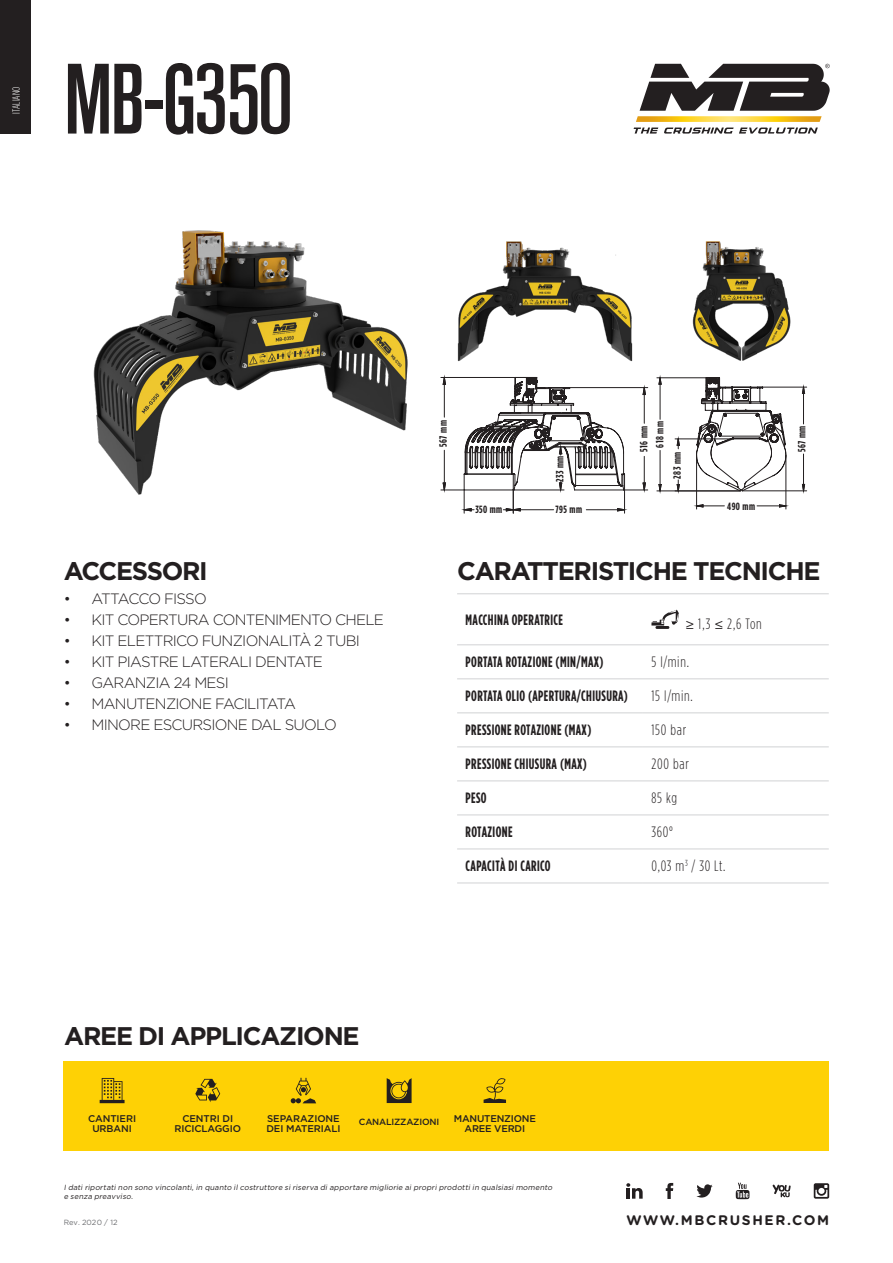
<style>
.page{position:relative;width:893px;height:1263px;background:#fff}
.page>*{position:absolute;margin:0;border:0;box-sizing:border-box;transform-origin:0 0}
.t1{font:500 condensed 98.85px "Akzidenz Grotesk BQ";letter-spacing:-.03em;color:#231f20}
.titolo_nero_17pt_bol{font:700 25.5px "Gotham";letter-spacing:-.05em;color:#231f20}
.t2{font:300 15px "Gotham";letter-spacing:-.05em;color:#231f20}
.t3{font:700 15px "Gotham Condensed";letter-spacing:.03em;color:#231f20;scale:.91 1}
.Paragrafo_base{font:300 15px "Gotham Condensed";letter-spacing:.05em;color:#231f20}
.t4{font:700 13.8px "Gotham Rounded";letter-spacing:.12em;color:#231f20}
.t5{font:700 10.5px "Gotham Condensed";letter-spacing:.04em;color:#231f20}
.t6{font:300 10.5px "Gotham Condensed";letter-spacing:.01em;color:#fff}
.t7{font:500 9.75px/10.5px "Gotham";letter-spacing:-.01em;color:#231f20;text-align:center}
.t8{font:500 9px "Gotham";letter-spacing:-.02em;color:#231f20}
.t9{font:italic 7.5px/9px "Gotham";color:#231f20}
.t10{font:7.5px "Gotham";color:#6c6d70}
.s1{font-family:"Myriad Pro";font-weight:400}
</style>
<div class="page">
<div style="left:64px;top:1061px;width:765px;height:89px;background:#fed105"></div>
<div style="left:0;top:0;width:31px;height:134px;background:#231f20"></div>
<svg style="left:633px;top:128px;width:185px;height:6px"></svg>
<svg style="left:636px;top:64px;width:194px;height:58px"></svg>
<img style="left:457px;top:241px;width:176px;height:120px">
<img style="left:692px;top:241px;width:99px;height:120px">
<img style="left:93px;top:230px;width:315px;height:265px">
<svg style="left:100px;top:1078px;width:25px;height:25px"></svg>
<svg style="left:195px;top:1079px;width:25px;height:23px"></svg>
<svg style="left:291px;top:1078px;width:25px;height:25px"></svg>
<svg style="left:387px;top:1078px;width:25px;height:25px"></svg>
<svg style="left:484px;top:1078px;width:22px;height:25px"></svg>
<hr style="left:643px;top:644px;width:186px;height:1px;background:#d1d2d4">
<hr style="left:643px;top:678px;width:186px;height:1px;background:#d1d2d4">
<hr style="left:643px;top:712px;width:186px;height:1px;background:#d1d2d4">
<hr style="left:643px;top:746px;width:186px;height:1px;background:#d1d2d4">
<hr style="left:643px;top:780px;width:186px;height:1px;background:#d1d2d4">
<hr style="left:643px;top:814px;width:186px;height:1px;background:#d1d2d4">
<hr style="left:643px;top:848px;width:186px;height:1px;background:#d1d2d4">
<hr style="left:643px;top:882px;width:186px;height:1px;background:#d1d2d4">
<hr style="left:643px;top:593px;width:186px;height:1px;background:#d1d2d4">
<svg style="left:651px;top:610px;width:28px;height:19px"></svg>
<hr style="left:457px;top:644px;width:186px;height:1px;background:#d1d2d4">
<hr style="left:457px;top:678px;width:186px;height:1px;background:#d1d2d4">
<hr style="left:457px;top:712px;width:186px;height:1px;background:#d1d2d4">
<hr style="left:457px;top:746px;width:186px;height:1px;background:#d1d2d4">
<hr style="left:457px;top:780px;width:186px;height:1px;background:#d1d2d4">
<hr style="left:457px;top:814px;width:186px;height:1px;background:#d1d2d4">
<hr style="left:457px;top:848px;width:186px;height:1px;background:#d1d2d4">
<hr style="left:457px;top:882px;width:186px;height:1px;background:#d1d2d4">
<hr style="left:457px;top:593px;width:186px;height:1px;background:#d1d2d4">
<svg style="left:441px;top:375px;width:207px;height:138px"></svg>
<hr style="left:644px;top:456px;width:1px;height:34px;background:#231f20">
<hr style="left:644px;top:388px;width:1px;height:35px;background:#231f20">
<svg style="left:696px;top:377px;width:90px;height:114px"></svg>
<hr style="left:696px;top:455px;width:1px;height:54px;background:#231f20">
<hr style="left:786px;top:455px;width:1px;height:54px;background:#231f20">
<svg style="left:694px;top:504px;width:30px;height:3px"></svg>
<svg style="left:757px;top:504px;width:31px;height:3px"></svg>
<hr style="left:675px;top:439px;width:58px;height:1px;background:#231f20">
<svg style="left:677px;top:480px;width:3px;height:13px"></svg>
<svg style="left:677px;top:437px;width:3px;height:12px"></svg>
<hr style="left:657px;top:491px;width:83px;height:1px;background:#231f20">
<hr style="left:657px;top:377px;width:50px;height:1px;background:#231f20">
<svg style="left:659px;top:484px;width:3px;height:9px"></svg>
<svg style="left:659px;top:375px;width:3px;height:10px"></svg>
<hr style="left:660px;top:450px;width:1px;height:41px;background:#231f20">
<hr style="left:660px;top:378px;width:1px;height:41px;background:#231f20">
<hr style="left:757px;top:387px;width:50px;height:1px;background:#231f20">
<hr style="left:742px;top:491px;width:65px;height:1px;background:#231f20">
<svg style="left:802px;top:385px;width:3px;height:9px"></svg>
<svg style="left:802px;top:484px;width:3px;height:9px"></svg>
<hr style="left:803px;top:387px;width:1px;height:37px;background:#231f20">
<hr style="left:803px;top:454px;width:1px;height:37px;background:#231f20">
<svg style="left:666px;top:1183px;width:7px;height:16px"></svg>
<svg style="left:772px;top:1184px;width:19px;height:13px"></svg>
<svg style="left:696px;top:1184px;width:17px;height:13px"></svg>
<svg style="left:626px;top:1183px;width:17px;height:16px"></svg>
<svg style="left:736px;top:1183px;width:13px;height:16px"></svg>
<svg style="left:814px;top:1183px;width:15px;height:16px"></svg>
<p class="t6" style="left:11px;top:114px;width:29px;rotate:-90deg">ITALIANO</p>
<p class="t1" style="left:64px;top:43px;width:231px">MB-G350</p>
<p class="titolo_nero_17pt_bol" style="left:64px;top:554px;width:146px">ACCESSORI</p>
<p class="t2" style="left:64px;top:589px;width:145px">• ATTACCO FISSO</p>
<p class="t2" style="left:64px;top:610px;width:322px">• KIT COPERTURA CONTENIMENTO CHELE</p>
<p class="t2" style="left:64px;top:631px;width:298px">• KIT ELETTRICO FUNZIONALITÀ 2 TUBI</p>
<p class="t2" style="left:64px;top:652px;width:261px">• KIT PIASTRE LATERALI DENTATE</p>
<p class="t2" style="left:64px;top:673px;width:167px">• GARANZIA 24 MESI</p>
<p class="t2" style="left:64px;top:694px;width:234px">• MANUTENZIONE FACILITATA</p>
<p class="t2" style="left:64px;top:715px;width:275px">• MINORE ESCURSIONE DAL SUOLO</p>
<p class="t5" style="left:437px;top:447px;width:28px;rotate:-90deg">567 mm</p>
<p class="t5" style="left:475px;top:503px;width:28px">350 mm</p>
<p class="t5" style="left:554px;top:482px;width:28px;rotate:-90deg">233 mm</p>
<p class="t5" style="left:556px;top:503px;width:28px">795 mm</p>
<p class="t5" style="left:638px;top:452px;width:27px;rotate:-90deg">516 mm</p>
<p class="t5" style="left:654px;top:448px;width:28px;rotate:-90deg">618 mm</p>
<p class="t5" style="left:671px;top:478px;width:28px;rotate:-90deg">283 mm</p>
<p class="t5" style="left:727px;top:500px;width:29px">490 mm</p>
<p class="t5" style="left:796px;top:452px;width:28px;rotate:-90deg">567 mm</p>
<h2 class="titolo_nero_17pt_bol" style="left:457px;top:554px;width:365px">CARATTERISTICHE TECNICHE</h2>
<p class="t3" style="left:466px;top:611px;width:108px">MACCHINA OPERATRICE</p>
<p class="t3" style="left:466px;top:653px;width:153px">PORTATA ROTAZIONE (MIN/MAX)</p>
<p class="t3" style="left:466px;top:687px;width:180px">PORTATA OLIO (APERTURA/CHIUSURA)</p>
<p class="t3" style="left:466px;top:721px;width:140px">PRESSIONE ROTAZIONE (MAX)</p>
<p class="t3" style="left:466px;top:755px;width:135px">PRESSIONE CHIUSURA (MAX)</p>
<p class="t3" style="left:466px;top:789px;width:25px">PESO</p>
<p class="t3" style="left:466px;top:823px;width:53px">ROTAZIONE</p>
<p class="t3" style="left:466px;top:857px;width:95px">CAPACITÀ DI CARICO</p>
<p class="Paragrafo_base" style="left:685px;top:616px;width:78px"><span class="s1">≥</span> 1,3 <span class="s1">≤</span> 2,6 Ton</p>
<p class="Paragrafo_base" style="left:651px;top:654px;width:39px">5 l/min.</p>
<p class="Paragrafo_base" style="left:651px;top:688px;width:43px">15 l/min.</p>
<p class="Paragrafo_base" style="left:651px;top:722px;width:36px">150 bar</p>
<p class="Paragrafo_base" style="left:651px;top:756px;width:39px">200 bar</p>
<p class="Paragrafo_base" style="left:651px;top:790px;width:27px">85 kg</p>
<p class="Paragrafo_base" style="left:651px;top:824px;width:23px">360°</p>
<p class="Paragrafo_base" style="left:651px;top:858px;width:76px">0,03 m<sup>3</sup> / 30 Lt.</p>
<h2 class="titolo_nero_17pt_bol" style="left:64px;top:1019px;width:297px">AREE DI APPLICAZIONE</h2>
<p class="t7" style="left:88px;top:1113px;width:49px">CANTIERI</p>
<p class="t7" style="left:92px;top:1123px;width:41px">URBANI</p>
<p class="t7" style="left:174px;top:1113px;width:68px">CENTRI DI<br>RICICLAGGIO</p>
<p class="t7" style="left:266px;top:1113px;width:76px;text-align:left">SEPARAZIONE<br>DEI MATERIALI</p>
<p class="t8" style="left:359px;top:1116px;width:82px">CANALIZZAZIONI</p>
<p class="t7" style="left:454px;top:1113px;width:84px">MANUTENZIONE<br>AREE VERDI</p>
<p class="t9" style="left:64px;top:1183px;width:492px">I dati riportati non sono vincolanti, in quanto il costruttore si riserva di apportare migliorie ai propri prodotti in qualsiasi momento e senza preavviso.</p>
<p class="t10" style="left:64px;top:1217px;width:55px">Rev. 2020 / 12</p>
<p class="t4" style="left:626px;top:1210px;width:204px">WWW.MBCRUSHER.COM</p>
</div>
